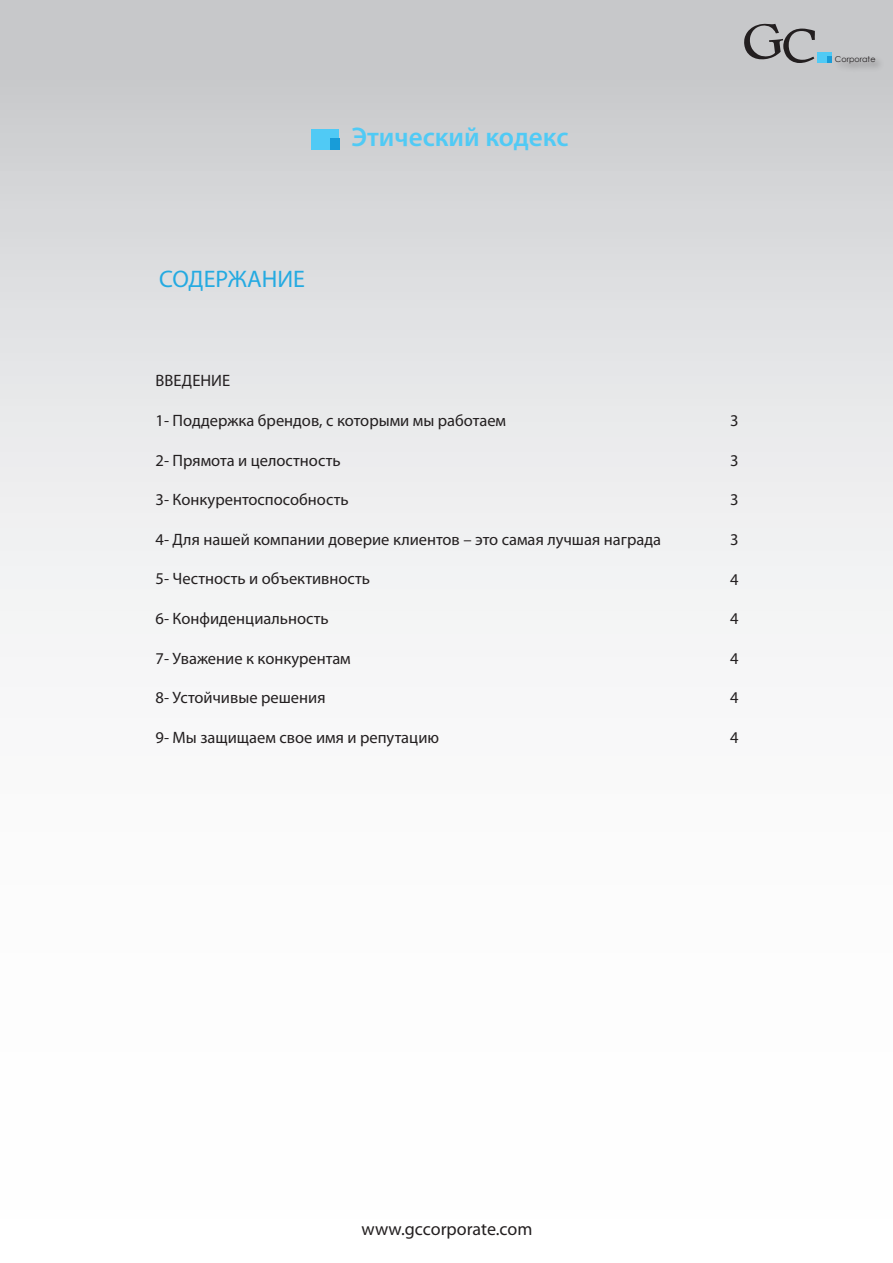
<style>
.page{position:relative;width:893px;height:1263px;background:#fff}
.page>*{position:absolute;margin:0;border:0;box-sizing:border-box;transform-origin:0 0}
.t1{font:600 27px "Myriad Pro";color:#50caf5}
.t2{font:24px "Myriad Pro";color:#24aae1}
.t3{font:18px "Myriad Pro";color:#231f20}
.t4{font:16.5px "Myriad Pro";color:#231f20}
.t5{font:7.95px "Century Gothic";color:#231f20}
</style>
<div class="page">
<div style="left:0;top:0;width:893px;height:1263px;background:linear-gradient(to bottom,#d0d1d3,#fff)"></div>
<svg style="left:744px;top:24px;width:71px;height:39px;background:#9c9c9e"></svg>
<img style="left:830px;top:50px;width:59px;height:27px">
<div style="left:818px;top:52px;width:14px;height:11px;background:#50caf5"></div>
<svg style="left:827px;top:56px;width:5px;height:7px"></svg>
<div style="left:312px;top:130px;width:27px;height:20px;background:#50caf5"></div>
<div style="left:330px;top:138px;width:9px;height:12px;background:#189cd8"></div>
<p class="t1" style="left:351px;top:120px;width:219px">Этический кодекс</p>
<p class="t2" style="left:159px;top:265px;width:147px">СОДЕРЖАНИЕ</p>
<p class="t4" style="left:156px;top:371px;width:76px">ВВЕДЕНИЕ</p>
<p class="t4" style="left:156px;top:410px;width:352px">1- Поддержка брендов, с которыми мы работаем</p>
<p class="t4" style="left:156px;top:450px;width:186px">2- Прямота и целостность</p>
<p class="t4" style="left:156px;top:489px;width:194px">3- Конкурентоспособность</p>
<p class="t4" style="left:156px;top:529px;width:507px">4- Для нашей компании доверие клиентов – это самая лучшая награда</p>
<p class="t4" style="left:156px;top:569px;width:216px">5- Честность и объективность</p>
<p class="t4" style="left:156px;top:608px;width:175px">6- Конфиденциальность</p>
<p class="t4" style="left:156px;top:648px;width:197px">7- Уважение к конкурентам</p>
<p class="t4" style="left:156px;top:687px;width:171px">8- Устойчивые решения</p>
<p class="t4" style="left:156px;top:727px;width:285px">9- Мы защищаем свое имя и репутацию</p>
<p class="t4" style="left:730px;top:410px;width:10px">3</p>
<p class="t4" style="left:730px;top:450px;width:10px">3</p>
<p class="t4" style="left:730px;top:490px;width:10px">3</p>
<p class="t4" style="left:730px;top:529px;width:10px">3</p>
<p class="t4" style="left:730px;top:569px;width:10px">4</p>
<p class="t4" style="left:730px;top:608px;width:10px">4</p>
<p class="t4" style="left:730px;top:648px;width:10px">4</p>
<p class="t4" style="left:730px;top:688px;width:10px">4</p>
<p class="t4" style="left:730px;top:727px;width:10px">4</p>
<p class="t5" style="left:835px;top:53px;width:42px">Corporate</p>
<p class="t3" style="left:362px;top:1217px;width:172px">www.gccorporate.com</p>
</div>
